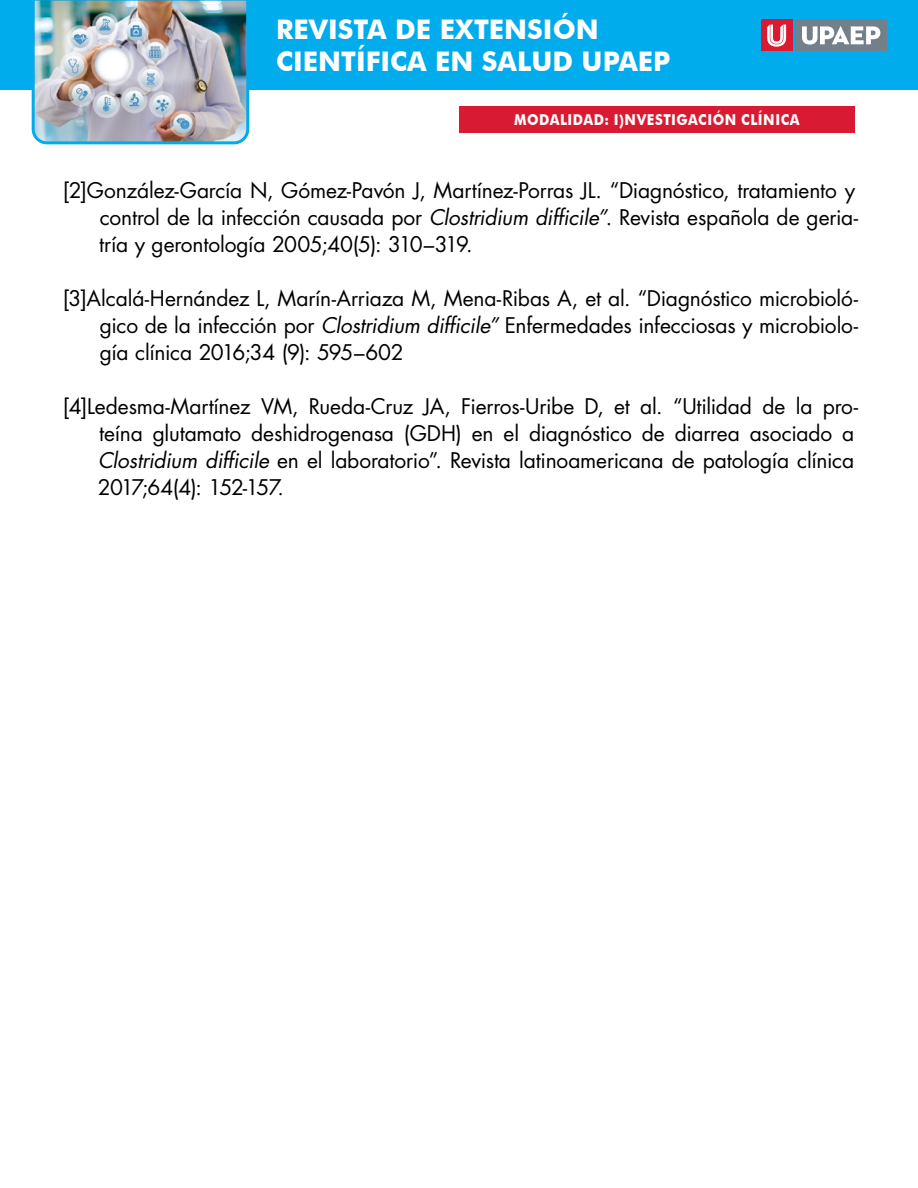
<style>
.page{position:relative;width:918px;height:1188px;background:#fff}
.page>*{position:absolute;margin:0;border:0;box-sizing:border-box;transform-origin:0 0}
.t1{font:700 27px/32.4px "Futura BT";color:#fff}
.referencias{font:21px/27px "Futura Std";letter-spacing:-.01em;color:#000}
.t2{font:700 15px "Futura BT";color:#fff;scale:.9 1}
.s1{font-style:italic}
</style>
<div class="page">
<div style="left:0;top:0;width:918px;height:90px;background:#00aceb"></div>
<img style="left:31px;top:0;width:219px;height:145px">
<div style="left:796px;top:20px;width:91px;height:31px;background:#72808a"></div>
<svg style="left:802px;top:26px;width:78px;height:19px"></svg>
<div style="left:761px;top:20px;width:31px;height:31px;background:#da1a32"></div>
<svg style="left:767px;top:25px;width:19px;height:22px"></svg>
<div style="left:459px;top:106px;width:396px;height:27px;background:#da1a32"></div>
<p class="t1" style="left:276px;top:13px;width:396px">REVISTA DE EXTENSIÓN<br>CIENTÍFICA EN SALUD UPAEP</p>
<p class="t2" style="left:514px;top:111px;width:26px">MODALIDAD</p>
<p class="t2" style="left:605px;top:111px;width:34px">: I)NVESTIGACIÓN</p>
<p class="t2" style="left:741px;top:111px;width:21px">CLÍNICA</p>
<p class="referencias" style="left:99px;top:177px;width:761px;text-indent:-36px">[2]González-García N, Gómez-Pavón J, Martínez-Porras JL. “Diagnóstico, tratamiento y control de la infección causada por <span class="s1">Clostridium difficile”</span>. Revista española de geria&shy;tría y gerontología 2005;40(5): 310–319.</p>
<p class="referencias" style="left:100px;top:285px;width:760px;text-align:justify;text-indent:-37px">[3]Alcalá-Hernández L, Marín-Arriaza M, Mena-Ribas A, et al. “Diagnóstico microbioló&shy;gico de la infección por <span class="s1">Clostridium difficile”</span> Enfermedades infecciosas y microbiolo&shy;gía clínica 2016;34 (9): 595–602</p>
<p class="referencias" style="left:98px;top:393px;width:762px;text-indent:-35px">[4]Ledesma-Martínez VM, Rueda-Cruz JA, Fierros-Uribe D, et al. “Utilidad de la pro&shy;teína glutamato deshidrogenasa (GDH) en el diagnóstico de diarrea asociado a <span class="s1">Clostridium difficile</span> en el laboratorio”. Revista latinoamericana de patología clínica 2017;64(4): 152-157.</p>
</div>
